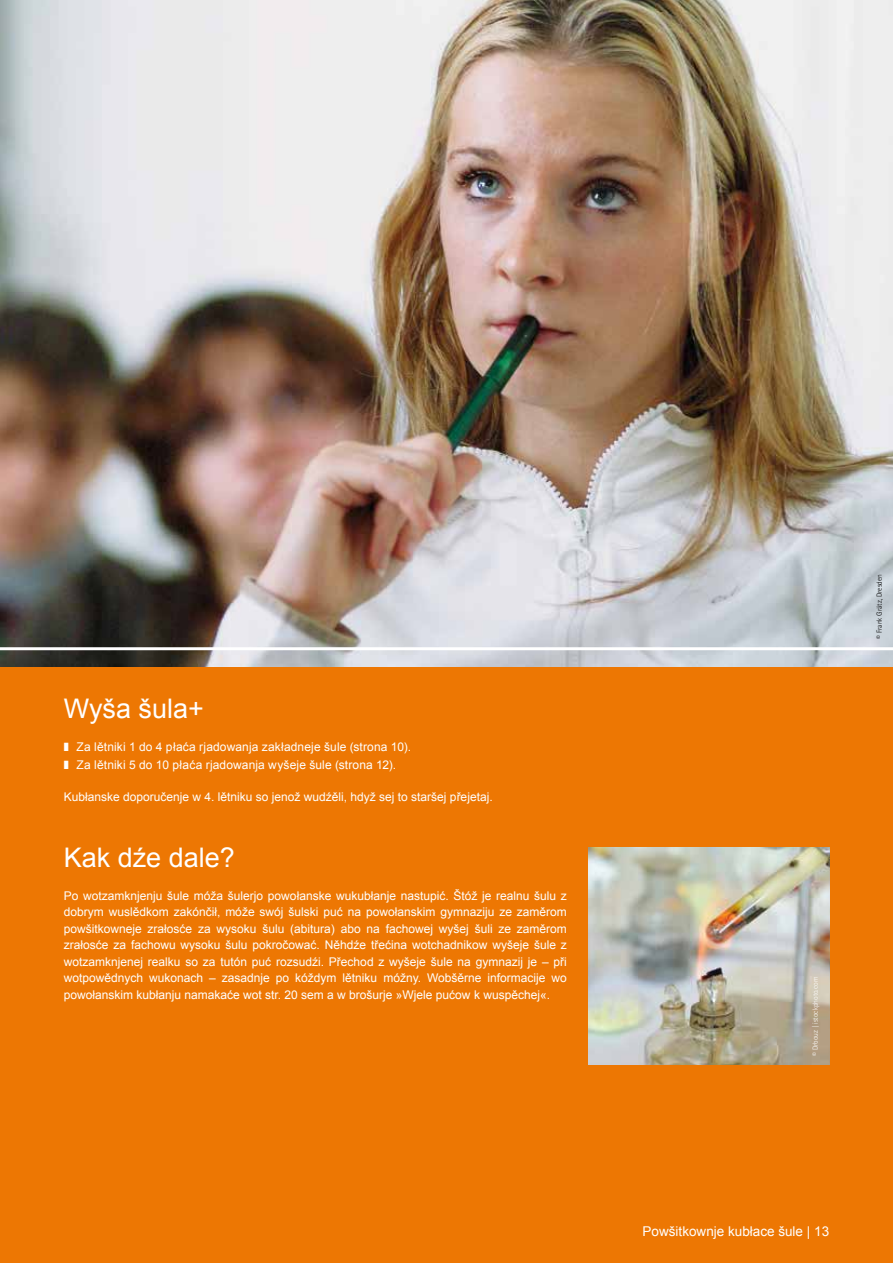
<style>
.page{position:relative;width:893px;height:1263px;background:#fff}
.page>*{position:absolute;margin:0;border:0;box-sizing:border-box;transform-origin:0 0}
.Subline_Innen{font:27px "Arial";color:#fff}
.t1{font:13.5px "Arial";color:#fff}
.Fließtext{font:12px/16.5px "Arial";color:#fff;text-align:justify}
.t2{font:300 7.5px "Rotis Sans Serif";color:#fff}
.t3{font:300 7.5px "Rotis Sans Serif";color:#000}
</style>
<div class="page">
<div style="left:0;top:650px;width:893px;height:613px;background:#ed7703"></div>
<img style="left:0;top:0;width:893px;height:667px">
<hr style="left:0;top:647px;width:893px;height:3px;background:#fff">
<img style="left:588px;top:848px;width:241px;height:216px">
<h4 class="Subline_Innen" style="left:64px;top:691px;width:142px">Wyša šula+</h4>
<p class="Fließtext" style="left:64px;top:739px;width:349px">❚ Za lětniki 1 do 4 płaća rjadowanja zakładneje šule (strona 10).</p>
<p class="Fließtext" style="left:64px;top:757px;width:334px">❚ Za lětniki 5 do 10 płaća rjadowanja wyšeje šule (strona 12).</p>
<p class="Fließtext" style="left:64px;top:788px;width:430px">Kubłanske doporučenje w 4. lětniku so jenož wudźěli, hdyž sej to staršej přejetaj.</p>
<h4 class="Subline_Innen" style="left:64px;top:839px;width:173px">Kak dźe dale?</h4>
<p class="Fließtext" style="left:64px;top:887px;width:505px">Po wotzamknjenju šule móža šulerjo powołanske wukubłanje nastupić. Štóž je realnu šulu z dobrym wuslědkom zakónčił, móže swój šulski puć na powołanskim gymnaziju ze zaměrom powšitkowneje zrałosće za wysoku šulu (abitura) abo na fachowej wyšej šuli ze zaměrom zrałosće za fachowu wysoku šulu pokročować. Něhdźe třećina wotchadnikow wyšeje šule z wotzamknjenej realku so za tutón puć rozsudźi. Přechod z wyšeje šule na gymnazij je – při wotpowědnych wukonach – zasadnje po kóždym lětniku móžny. Wobšěrne informacije wo powołanskim kubłanju namakaće wot str. 20 sem a w brošurje »Wjele pućow k wuspěchej«.</p>
<p class="t3" style="left:875px;top:639px;width:66px;rotate:-90deg">© Frank Grätz, Dresden</p>
<p class="t2" style="left:811px;top:1056px;width:81px;rotate:-90deg">© Drbouz | istockphoto.com</p>
<p class="t1" style="left:643px;top:1222px;width:188px">Powšitkownje kubłace šule | 13</p>
</div>
